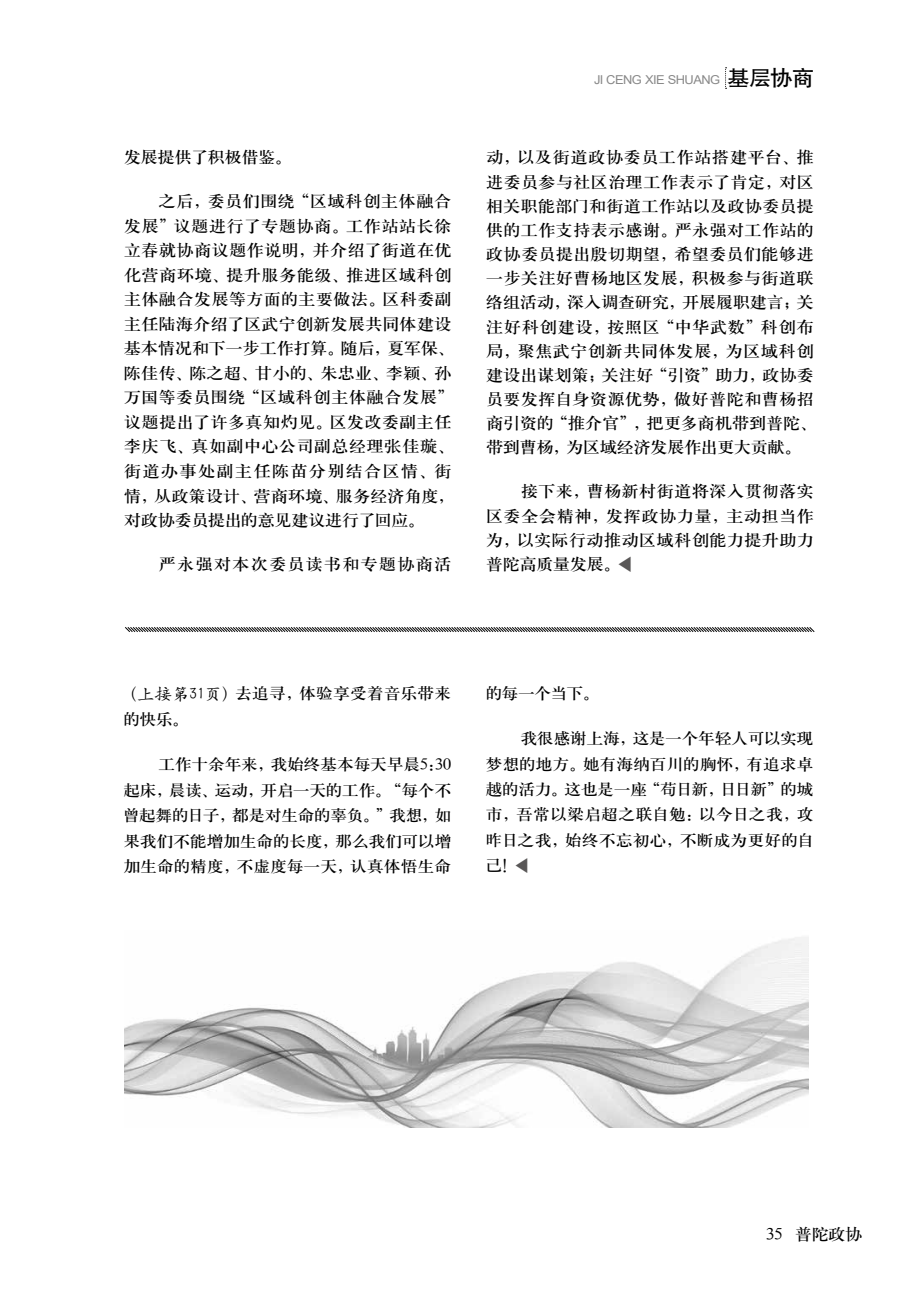
<style>
.page{position:relative;width:913px;height:1290px;background:#fff}
.page>*{position:absolute;margin:0;border:0;box-sizing:border-box;transform-origin:0 0}
.t1{font:16.62px/24.2px "H Ya 3 gj";letter-spacing:-.005em;color:#000;scale:1.05 1}
.t2{font:16.62px "H Ya 3 gj";letter-spacing:.05em;color:#000;scale:1.05 1}
.t3{font:16.62px "H Ya 3 gj";letter-spacing:-.035em;color:#000;scale:1.05 1}
.t4{font:16.62px "H Ya 3 gj";color:#595757;scale:1.05 1}
.t5{font:16.1px/25.4px "H Ya 3 gj";letter-spacing:-.015em;color:#000;text-align:justify;scale:1.05 1}
.t6{font:16.1px "H Ya 3 gj";color:#595757;scale:1.05 1}
.t7{font:12.25px "Arial";letter-spacing:-.045em;color:#898989;scale:1.05 1}
.s1{font-family:"H Yb 1 gj";font-size:21px;color:#000}
.s2{font-family:"H Yc 1 gj";font-size:16.62px}
</style>
<div class="page">
<svg style="left:725px;top:67px;width:1px;height:22px"></svg>
<svg style="left:125px;top:627px;width:690px;height:5px;background:#838383"></svg>
<img style="left:125px;top:937px;width:684px;height:190px">
<p class="t3" style="left:124px;top:149px;width:162px">发展提供了积极借鉴。</p>
<p class="t1" style="left:124px;top:189px;width:317px;text-indent:35px">之后，委员们围绕“区域科创主体融合发展”议题进行了专题协商。工作站站长徐立春就协商议题作说明，并介绍了街道在优化营商环境、提升服务能级、推进区域科创主体融合发展等方面的主要做法。区科委副主任陆海介绍了区武宁创新发展共同体建设基本情况和下一步工作打算。随后，夏军保、陈佳传、陈之超、甘小的、朱忠业、李颖、孙万国等委员围绕“区域科创主体融合发展”议题提出了许多真知灼见。区发改委副主任李庆飞、真如副中心公司副总经理张佳璇、街道办事处副主任陈苗分别结合区情、街情，从政策设计、营商环境、服务经济角度，对政协委员提出的意见建议进行了回应。</p>
<p class="t2" style="left:158px;top:556px;width:281px">严永强对本次委员读书和专题协商活</p>
<p class="t7" style="left:594px;top:71px;width:211px">JI CENG XIE SHUANG <span class="s1">基层协商</span></p>
<p class="t1" style="left:486px;top:145px;width:317px">动，以及街道政协委员工作站搭建平台、推进委员参与社区治理工作表示了肯定，对区相关职能部门和街道工作站以及政协委员提供的工作支持表示感谢。严永强对工作站的政协委员提出殷切期望，希望委员们能够进一步关注好曹杨地区发展，积极参与街道联络组活动，深入调查研究，开展履职建言；关注好科创建设，按照区“中华武数”科创布局，聚焦武宁创新共同体发展，为区域科创建设出谋划策；关注好“引资”助力，政协委员要发挥自身资源优势，做好普陀和曹杨招商引资的“推介官”，把更多商机带到普陀、带到曹杨，为区域经济发展作出更大贡献。</p>
<p class="t1" style="left:486px;top:479px;width:314px;text-align:justify;text-indent:35px">接下来，曹杨新村街道将深入贯彻落实区委全会精神，发挥政协力量，主动担当作为，以实际行动推动区域科创能力提升助力普陀高质量发展。</p>
<p class="t4" style="left:617px;top:572px;width:18px;rotate:-90deg">▲</p>
<p class="t5" style="left:120px;top:680px;width:317px;line-height:25.9px"><span class="s2">（上接第31页）</span>去追寻，体验享受着音乐带来的快乐。</p>
<p class="t5" style="left:123px;top:752px;width:314px;text-indent:35px">工作十余年来，我始终基本每天早晨5:30起床，晨读、运动，开启一天的工作。“每个不曾起舞的日子，都是对生命的辜负。”我想，如果我们不能增加生命的长度，那么我们可以增加生命的精度，不虚度每一天，认真体悟生命</p>
<p class="t5" style="left:485px;top:680px;width:110px">的每一个当下。</p>
<p class="t5" style="left:485px;top:726px;width:315px;text-indent:35px">我很感谢上海，这是一个年轻人可以实现梦想的地方。她有海纳百川的胸怀，有追求卓越的活力。这也是一座“苟日新，日日新”的城市，吾常以梁启超之联自勉：以今日之我，攻昨日之我，始终不忘初心，不断成为更好的自己！</p>
<p class="t6" style="left:514px;top:874px;width:18px;rotate:-90deg">▲</p>
<p class="t1" style="left:766px;top:1221px;width:94px">35 普陀政协</p>
</div>
